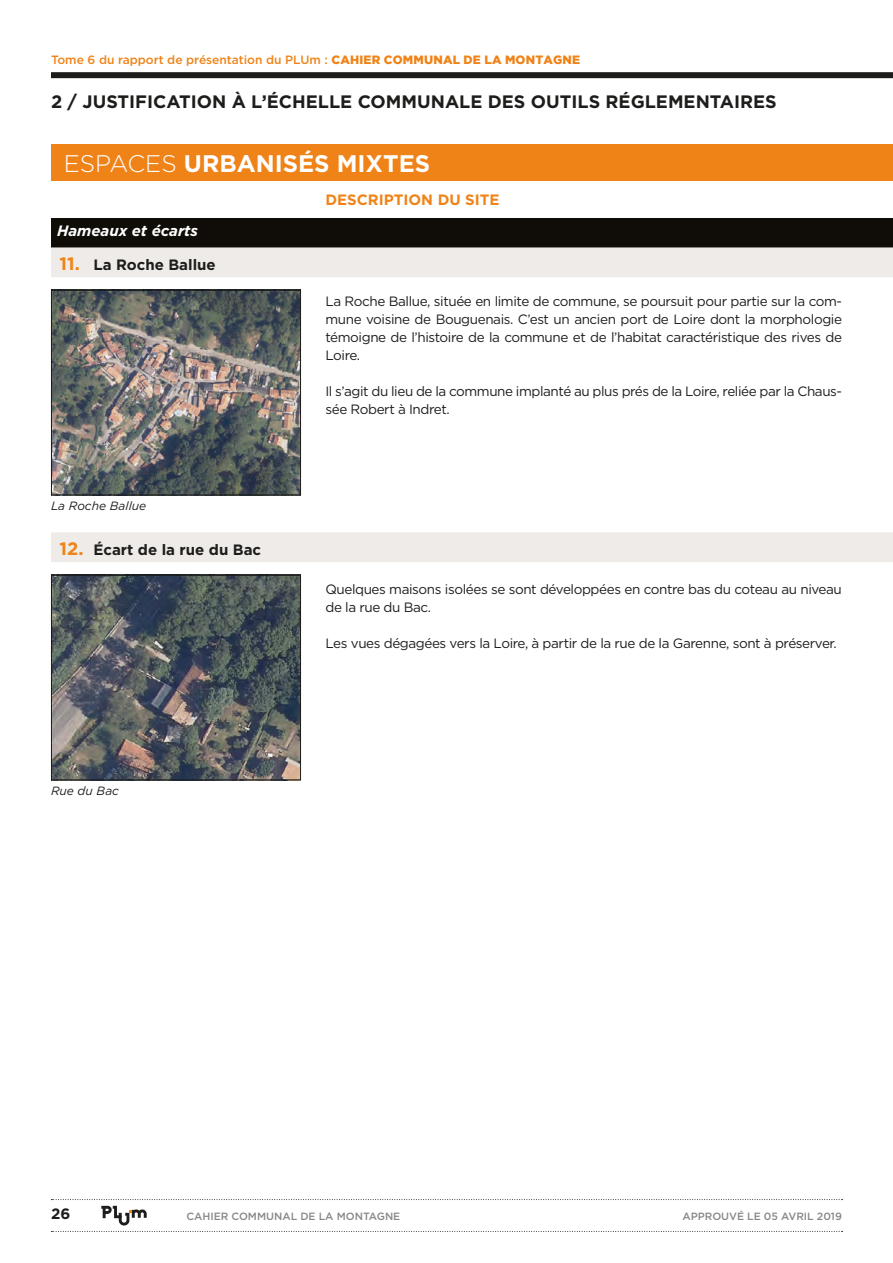
<style>
.page{position:relative;width:893px;height:1263px;background:#fff}
.page>*{position:absolute;margin:0;border:0;box-sizing:border-box;transform-origin:0 0}
.t1{font:700 24px "Gotham";color:#fff}
.t2{font:700 18px "Gotham";color:#1d1d1b}
.t3{font:700 15px "Gotham";color:#1d1d1b}
.t4{font:700 15px "Gotham";color:#f08317}
.t5{font:italic 700 15px "Gotham";color:#fff}
.t6{font:13.5px/18px "Gotham";letter-spacing:-.03em;color:#1d1d1b}
.t7{font:500 12px "Gotham";color:#f08317}
.t8{font:italic 12px "Gotham";color:#1d1d1b}
.t9{font:500 10.5px "Gotham";color:#878787}
.s1{font-weight:900}
.s2{font-weight:300}
.s3{font-size:18px;color:#f08317}
</style>
<div class="page">
<svg style="left:101px;top:1206px;width:46px;height:19px"></svg>
<svg style="left:51px;top:1199px;width:792px;height:1px"></svg>
<svg style="left:51px;top:1231px;width:792px;height:1px"></svg>
<div style="left:51px;top:72px;width:842px;height:6px;background:#1d1d1b"></div>
<div style="left:51px;top:144px;width:842px;height:36px;background:#f08317"></div>
<div style="left:51px;top:218px;width:842px;height:29px;background:#100d08"></div>
<svg style="left:51px;top:247px;width:842px;height:315px"></svg>
<img style="left:53px;top:292px;width:246px;height:201px">
<div style="left:51px;top:290px;width:250px;height:205px;border:1px solid #1d1d1b"></div>
<img style="left:53px;top:577px;width:246px;height:201px">
<div style="left:51px;top:575px;width:250px;height:205px;border:1px solid #1d1d1b"></div>
<p class="t7" style="left:51px;top:51px;width:531px">Tome 6 du rapport de présentation du PLUm : <span class="s1">CAHIER COMMUNAL DE LA MONTAGNE</span></p>
<h2 class="t2" style="left:51px;top:90px;width:727px">2 / JUSTIFICATION À L’ÉCHELLE COMMUNALE DES OUTILS RÉGLEMENTAIRES</h2>
<h1 class="t1" style="left:64px;top:147px;width:368px"><span class="s2">ESPACES</span> URBANISÉS MIXTES</h1>
<p class="t4" style="left:325px;top:190px;width:176px">DESCRIPTION DU SITE</p>
<p class="t5" style="left:57px;top:220px;width:142px">Hameaux et écarts</p>
<p class="t3" style="left:60px;top:255px;width:158px"><span class="s3">11.</span> La Roche Ballue</p>
<p class="t8" style="left:51px;top:498px;width:97px">La Roche Ballue</p>
<p class="t3" style="left:60px;top:540px;width:203px"><span class="s3">12.</span> Écart de la rue du Bac</p>
<p class="t8" style="left:51px;top:783px;width:69px">Rue du Bac</p>
<p class="t6" style="left:325px;top:292px;width:518px;text-align:justify">La Roche Ballue, située en limite de commune, se poursuit pour partie sur la com&shy;mune voisine de Bouguenais. C’est un ancien port de Loire dont la morphologie témoigne de l’histoire de la commune et de l’habitat caractéristique des rives de Loire.</p>
<p class="t6" style="left:325px;top:382px;width:518px">Il s’agit du lieu de la commune implanté au plus prés de la Loire, reliée par la Chaus&shy;sée Robert à Indret.</p>
<p class="t6" style="left:325px;top:580px;width:518px">Quelques maisons isolées se sont développées en contre bas du coteau au niveau de la rue du Bac.</p>
<p class="t6" style="left:325px;top:634px;width:513px">Les vues dégagées vers la Loire, à partir de la rue de la Garenne, sont à préserver.</p>
<p class="t3" style="left:51px;top:1204px;width:21px">26</p>
<p class="t9" style="left:186px;top:1210px;width:215px">CAHIER COMMUNAL DE LA MONTAGNE</p>
<p class="t9" style="left:682px;top:1209px;width:161px">APPROUVÉ LE 05 AVRIL 2019</p>
</div>
